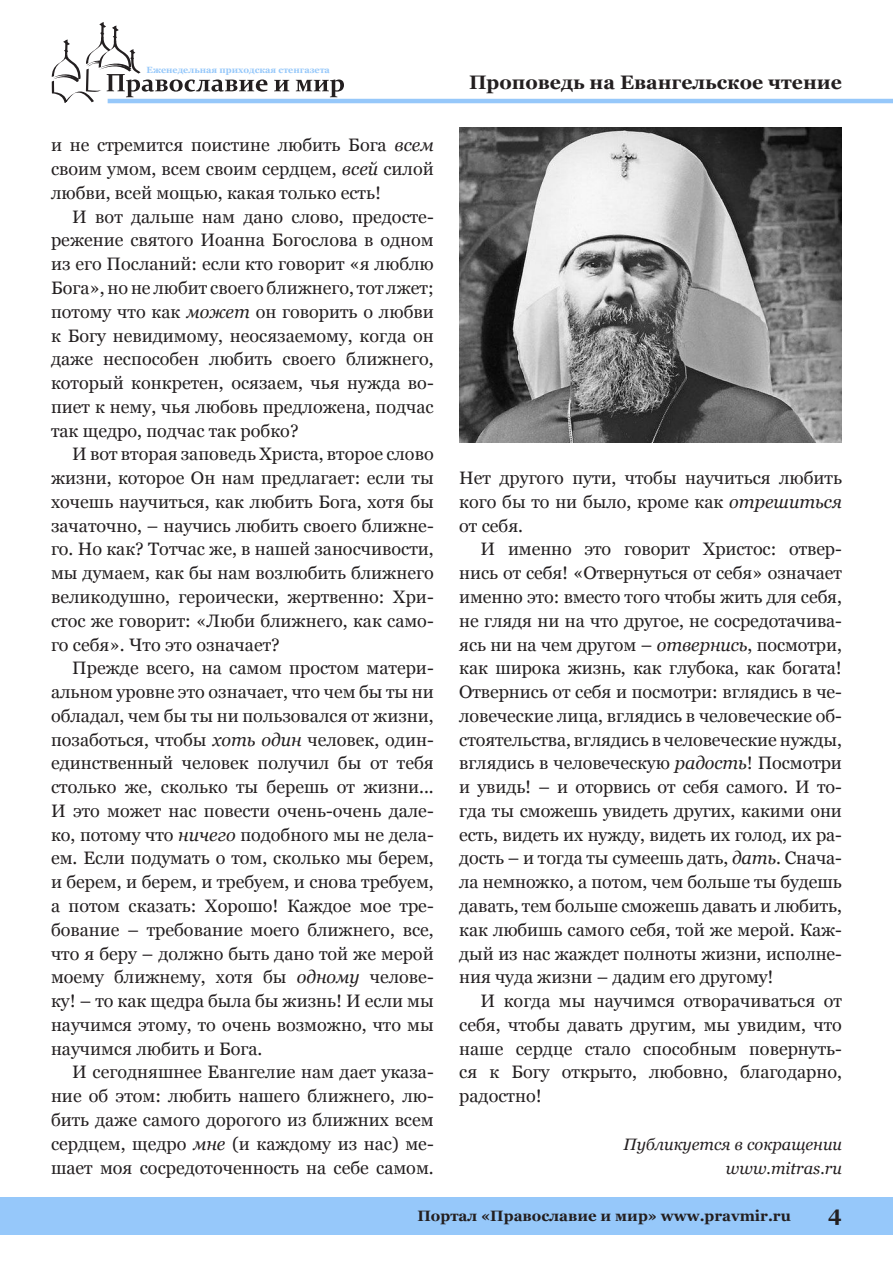
<style>
.page{position:relative;width:893px;height:1263px;background:#fff}
.page>*{position:absolute;margin:0;border:0;box-sizing:border-box;transform-origin:0 0}
.t1{font:700 21px "Georgia";color:#231f20}
.kolontitul{font:700 19.5px "Georgia";color:#231f20}
.Text{font:18px/23.7px "Georgia";color:#231f20;text-align:justify}
.Bibliography{font:italic 16.5px/23.7px "Georgia";color:#231f20;text-align:right}
.t2{font:700 15px "Georgia";color:#231f20}
.t3{font:700 9px "Georgia";color:#96c8fa}
.s1{font-style:italic}
</style>
<div class="page">
<svg style="left:52px;top:22px;width:215px;height:81px"></svg>
<svg style="left:274px;top:80px;width:15px;height:11px"></svg>
<svg style="left:296px;top:79px;width:48px;height:18px"></svg>
<hr style="left:108px;top:99px;width:785px;height:4px;background:#96c8fa">
<div style="left:0;top:1197px;width:893px;height:37px;background:#96c8fa"></div>
<img style="left:459px;top:128px;width:383px;height:315px">
<p class="t3" style="left:147px;top:64px;width:185px">Еженедельная приходская стенгазета</p>
<p class="Text" style="left:51px;top:134px;width:384px">и не стремится поистине любить Бога <span class="s1">всем </span>своим умом, всем своим сердцем, <span class="s1">всей</span> силой любви, всей мощью, какая только есть!</p>
<p class="Text" style="left:51px;top:205px;width:384px;text-indent:21px">И вот дальше нам дано слово, предосте&shy;режение святого Иоанна Богослова в одном из его Посланий: если кто говорит «я люблю Бога», но не любит своего ближнего, тот лжет; потому что как <span class="s1">может</span> он говорить о любви к Богу невидимому, неосязаемому, когда он даже неспособен любить своего ближнего, который конкретен, осязаем, чья нужда во&shy;пиет к нему, чья любовь предложена, подчас так щедро, подчас так робко?</p>
<p class="Text" style="left:51px;top:443px;width:384px;text-indent:21px">И вот вторая заповедь Христа, второе слово жизни, которое Он нам предлагает: если ты хочешь научиться, как любить Бога, хотя бы зачаточно, – научись любить своего ближне&shy;го. Но как? Тотчас же, в нашей заносчивости, мы думаем, как бы нам возлюбить ближнего великодушно, героически, жертвенно: Хри&shy;стос же говорит: «Люби ближнего, как само&shy;го себя». Что это означает?</p>
<p class="Text" style="left:51px;top:657px;width:384px;text-indent:21px">Прежде всего, на самом простом матери&shy;альном уровне это означает, что чем бы ты ни обладал, чем бы ты ни пользовался от жизни, позаботься, чтобы <span class="s1">хоть один</span> человек, один&shy;единственный человек получил бы от тебя столько же, сколько ты берешь от жизни...<br>И это может нас повести очень-очень дале&shy;ко, потому что <span class="s1">ничего</span> подобного мы не дела&shy;ем. Если подумать о том, сколько мы берем, и берем, и берем, и требуем, и снова требуем, а потом сказать: Хорошо! Каждое мое тре&shy;бование – требование моего ближнего, все, что я беру – должно быть дано той же мерой моему ближнему, хотя бы <span class="s1">одному</span> челове&shy;ку! – то как щедра была бы жизнь! И если мы научимся этому, то очень возможно, что мы научимся любить и Бога.</p>
<p class="Text" style="left:51px;top:1061px;width:384px;text-indent:21px">И сегодняшнее Евангелие нам дает указа&shy;ние об этом: любить нашего ближнего, лю&shy;бить даже самого дорогого из ближних всем сердцем, щедро <span class="s1">мне</span> (и каждому из нас) ме&shy;шает моя сосредоточенность на себе самом.</p>
<p class="kolontitul" style="left:469px;top:69px;width:374px">Проповедь на Евангельское чтение</p>
<p class="Text" style="left:459px;top:466px;width:384px">Нет другого пути, чтобы научиться любить кого бы то ни было, кроме как <span class="s1">отрешиться </span>от себя.</p>
<p class="Text" style="left:459px;top:538px;width:384px;text-indent:21px">И именно это говорит Христос: отвер&shy;нись от себя! «Отвернуться от себя» означает именно это: вместо того чтобы жить для себя, не глядя ни на что другое, не сосредотачива&shy;ясь ни на чем другом – <span class="s1">отвернись</span>, посмотри, как широка жизнь, как глубока, как богата!<br>Отвернись от себя и посмотри: вглядись в че&shy;ловеческие лица, вглядись в человеческие об&shy;стоятельства, вглядись в человеческие нужды, вглядись в человеческую <span class="s1">радость</span>! Посмотри и увидь! – и оторвись от себя самого. И то&shy;гда ты сможешь увидеть других, какими они есть, видеть их нужду, видеть их голод, их ра&shy;дость – и тогда ты сумеешь дать, <span class="s1">дать</span>. Снача&shy;ла немножко, а потом, чем больше ты будешь давать, тем больше сможешь давать и любить, как любишь самого себя, той же мерой. Каж&shy;дый из нас жаждет полноты жизни, исполне&shy;ния чуда жизни – дадим его другому!</p>
<p class="Text" style="left:459px;top:989px;width:384px;text-indent:21px">И когда мы научимся отворачиваться от себя, чтобы давать другим, мы увидим, что наше сердце стало способным повернуть&shy;ся к Богу открыто, любовно, благодарно, радостно!</p>
<p class="Bibliography" style="left:623px;top:1132px;width:220px">Публикуется в сокращении www.mitras.ru</p>
<p class="t2" style="left:417px;top:1206px;width:375px">Портал «Православие и мир» www.pravmir.ru</p>
<p class="t1" style="left:828px;top:1200px;width:15px">4</p>
</div>
